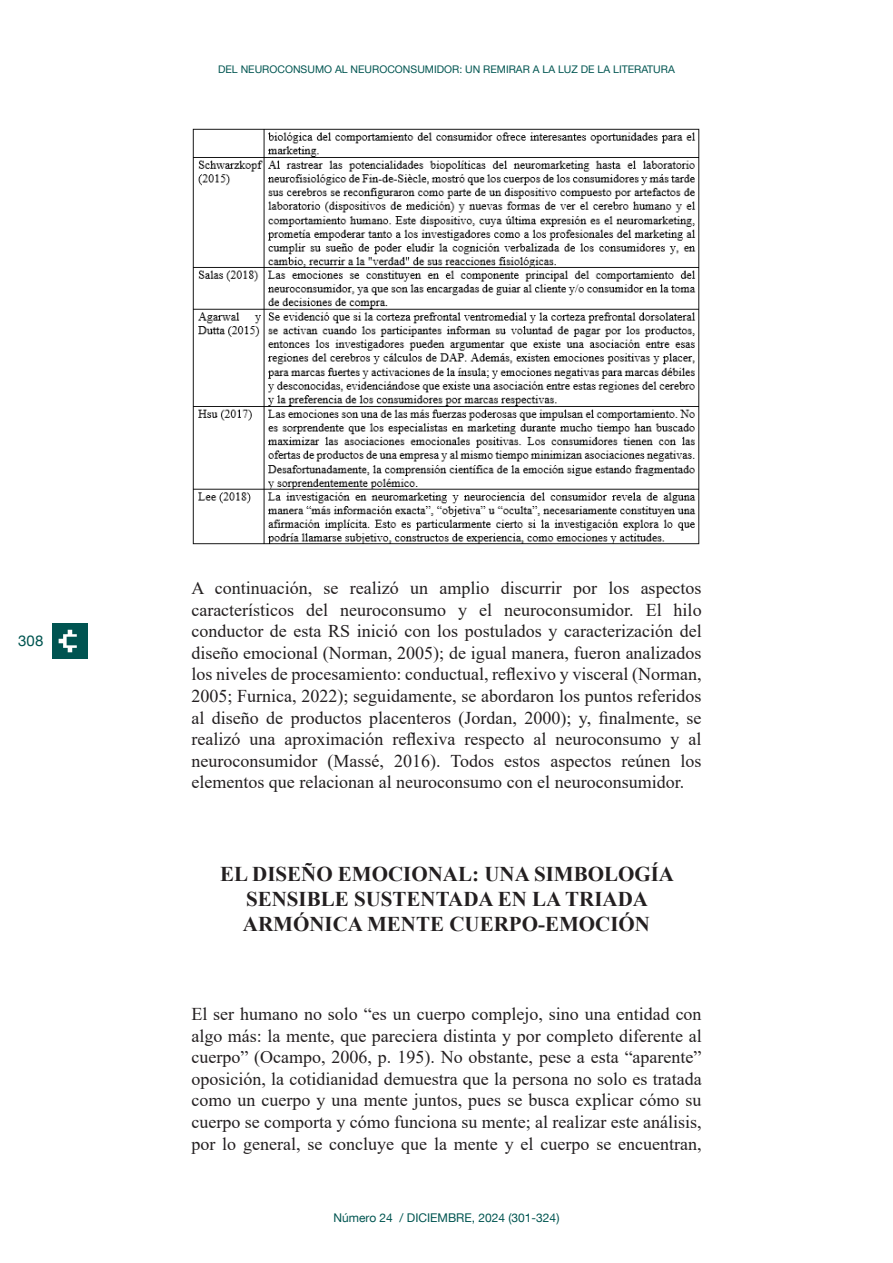
<style>
.page{position:relative;width:893px;height:1263px;background:#fff}
.page>*{position:absolute;margin:0;border:0;box-sizing:border-box;transform-origin:0 0}
.ANGLES{font:700 21px/25.2px "Times New Roman";color:#231f20;text-align:center}
.ANGLES-2{font:18px/21.6px "Times New Roman";color:#231f20;text-align:justify}
.t1{font:15px "Helvetica Neue LT Com";color:#005551}
.t2{font:12px "Helvetica Neue LT Com";color:#005551}
.t3{font:10.5px "Helvetica Neue LT Com";color:#005551}
</style>
<div class="page">
<div style="left:52px;top:623px;width:35px;height:35px;background:#005451"></div>
<svg style="left:59px;top:630px;width:18px;height:22px"></svg>
<img style="left:192px;top:128px;width:508px;height:417px">
<p class="t3" style="left:218px;top:63px;width:458px">DEL NEUROCONSUMO AL NEUROCONSUMIDOR: UN REMIRAR A LA LUZ DE LA LITERATURA</p>
<p class="t1" style="left:18px;top:631px;width:27px">308</p>
<p class="ANGLES-2" style="left:191px;top:577px;width:512px">A continuación, se realizó un amplio discurrir por los aspectos característicos del neuroconsumo y el neuroconsumidor. El hilo conductor de esta RS inició con los postulados y caracterización del diseño emocional (Norman, 2005); de igual manera, fueron analizados los niveles de procesamiento: conductual, reflexivo y visceral (Norman, 2005; Furnica, 2022); seguidamente, se abordaron los puntos referidos al diseño de productos placenteros (Jordan, 2000); y, finalmente, se realizó una aproximación reflexiva respecto al neuroconsumo y al neuroconsumidor (Massé, 2016). Todos estos aspectos reúnen los elementos que relacionan al neuroconsumo con el neuroconsumidor.</p>
<p class="ANGLES" style="left:220px;top:860px;width:455px">EL DISEÑO EMOCIONAL: UNA SIMBOLOGÍA<br>SENSIBLE SUSTENTADA EN LA TRIADA<br>ARMÓNICA MENTE CUERPO-EMOCIÓN</p>
<p class="ANGLES-2" style="left:191px;top:1003px;width:512px">El ser humano no solo “es un cuerpo complejo, sino una entidad con algo más: la mente, que pareciera distinta y por completo diferente al cuerpo” (Ocampo, 2006, p. 195). No obstante, pese a esta “aparente” oposición, la cotidianidad demuestra que la persona no solo es tratada como un cuerpo y una mente juntos, pues se busca explicar cómo su cuerpo se comporta y cómo funciona su mente; al realizar este análisis, por lo general, se concluye que la mente y el cuerpo se encuentran,</p>
<p class="t2" style="left:334px;top:1211px;width:227px">Número 24 / DICIEMBRE, 2024 (301-324)</p>
</div>
